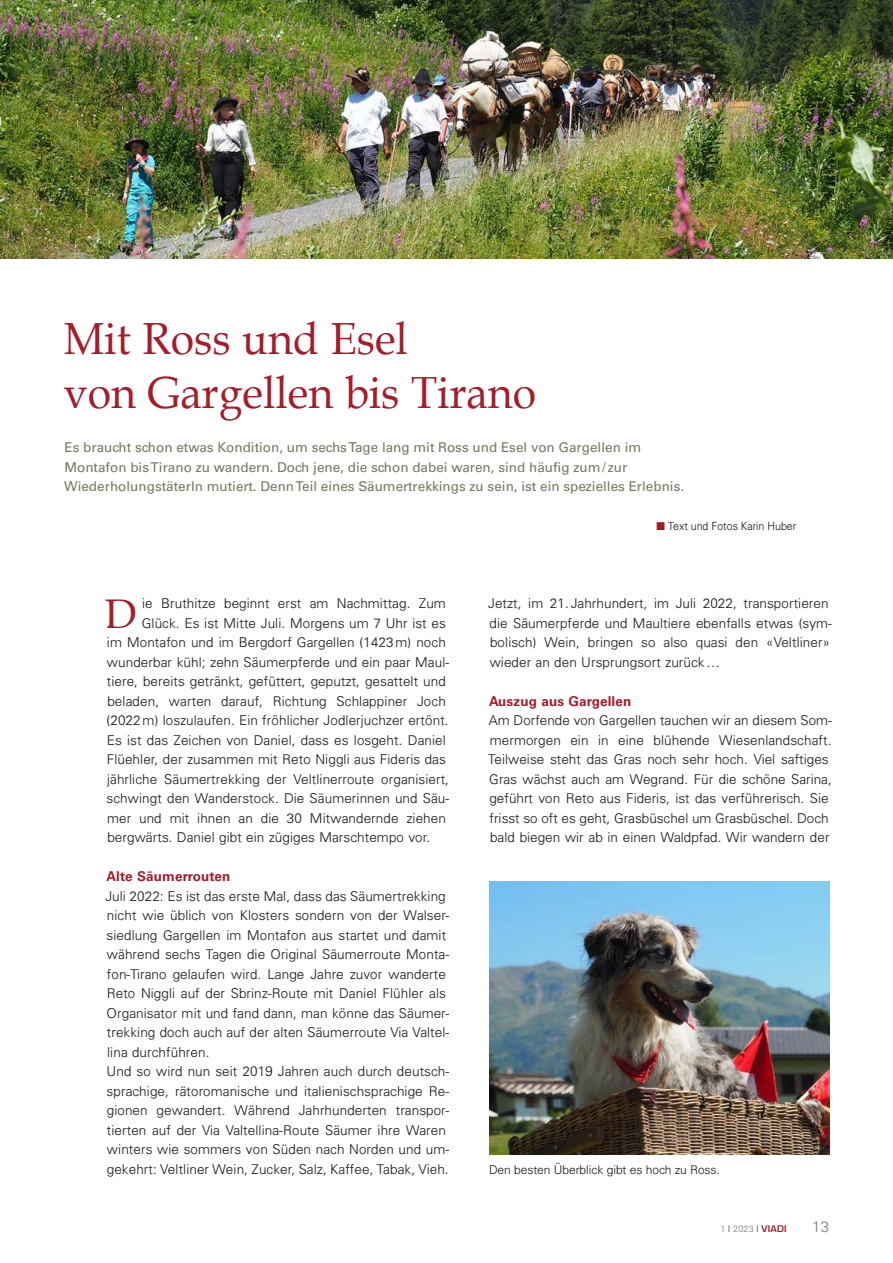
<style>
.page{position:relative;width:893px;height:1263px;background:#fff}
.page>*{position:absolute;margin:0;border:0;box-sizing:border-box;transform-origin:0 0}
.t1{font:45px/54px "Book Antiqua";color:#a41d29;scale:.95 1}
.t2{font:41.4px "Book Antiqua";color:#a41d29}
.t3{font:300 15px "Univers";color:#808285}
.t4{font:300 13.5px/19.5px "Univers";letter-spacing:.01em;color:#231f20}
.t5{font:13.5px/19.5px "Univers LT Std";color:#757861}
.t6{font:700 13.5px "Univers LT Std";letter-spacing:.01em;color:#a41d29}
.t7{font:300 12px "Univers";color:#231f20}
.t8{font:300 11.25px "Univers";color:#231f20;scale:.95 1}
.t9{font:300 9px "Univers";color:#808285}
.s1{color:#a41d29}
.s2{color:#231f20}
.s3{font-family:"Eurostile";font-weight:600;color:#a41d29}
</style>
<div class="page">
<img style="left:0;top:0;width:893px;height:259px">
<img style="left:489px;top:881px;width:340px;height:273px">
<h1 class="t1" style="left:64px;top:311px;width:499px">Mit Ross und Esel<br>von Gargellen bis Tirano</h1>
<p class="t5" style="left:64px;top:438px;width:621px">Es braucht schon etwas Kondition, um sechs Tage lang mit Ross und Esel von Gargellen im<br>Montafon bis Tirano zu wandern. Doch jene, die schon dabei waren, sind häufig zum/ zur<br>WiederholungstäterIn mutiert. Denn Teil eines Säumertrekkings zu sein, ist ein spezielles Erlebnis.</p>
<h2 class="t2" style="left:105px;top:585px;width:34px">D</h2>
<p class="t4" style="left:142px;top:593px;width:305px">ie Bruthitze beginnt erst am Nachmittag. Zum</p>
<p class="t4" style="left:142px;top:613px;width:306px">Glück. Es ist Mitte Juli. Morgens um 7 Uhr ist es</p>
<p class="t4" style="left:107px;top:632px;width:340px">im Montafon und im Bergdorf Gargellen (1423m) noch</p>
<p class="t4" style="left:107px;top:652px;width:344px">wunderbar kühl; zehn Säumerpferde und ein paar Maul-</p>
<p class="t4" style="left:107px;top:671px;width:340px">tiere, bereits getränkt, gefüttert, geputzt, gesattelt und</p>
<p class="t4" style="left:107px;top:691px;width:340px">beladen, warten darauf, Richtung Schlappiner Joch</p>
<p class="t4" style="left:107px;top:710px;width:343px">(2022m) loszulaufen. Ein fröhlicher Jodlerjuchzer ertönt.</p>
<p class="t4" style="left:107px;top:730px;width:340px">Es ist das Zeichen von Daniel, dass es losgeht. Daniel</p>
<p class="t4" style="left:107px;top:749px;width:340px">Flüehler, der zusammen mit Reto Niggli aus Fideris das</p>
<p class="t4" style="left:107px;top:769px;width:343px">jährliche Säumertrekking der Veltlinerroute organisiert,</p>
<p class="t4" style="left:107px;top:788px;width:344px">schwingt den Wanderstock. Die Säumerinnen und Säu-</p>
<p class="t4" style="left:107px;top:808px;width:340px">mer und mit ihnen an die 30 Mitwandernde ziehen</p>
<p class="t4" style="left:107px;top:827px;width:324px">bergwärts. Daniel gibt ein zügiges Marschtempo vor.</p>
<p class="t6" style="left:106px;top:868px;width:126px">Alte Säumerrouten</p>
<p class="t4" style="left:105px;top:886px;width:345px">Juli 2022: Es ist das erste Mal, dass das Säumertrekking nicht wie üblich von Klosters sondern von der Walser&shy;siedlung Gargellen im Montafon aus startet und damit während sechs Tagen die Original Säumerroute Monta&shy;fon-Tirano gelaufen wird. Lange Jahre zuvor wanderte Reto Niggli auf der Sbrinz-Route mit Daniel Flühler als Organisator mit und fand dann, man könne das Säumer&shy;trekking doch auch auf der alten Säumerroute Via Valtel&shy;lina durchführen.<br>Und so wird nun seit 2019 Jahren auch durch deutsch&shy;sprachige, rätoromanische und italienischsprachige Re&shy;gionen gewandert. Während Jahrhunderten transpor&shy;tierten auf der Via Valtellina-Route Säumer ihre Waren winters wie sommers von Süden nach Norden und um&shy;gekehrt: Veltliner Wein, Zucker, Salz, Kaffee, Tabak, Vieh.</p>
<p class="t8" style="left:657px;top:519px;width:149px"><span class="s1">■</span> Text und Fotos Karin Huber</p>
<p class="t4" style="left:488px;top:593px;width:345px">Jetzt, im 21. Jahrhundert, im Juli 2022, transportieren die Säumerpferde und Maultiere ebenfalls etwas (sym&shy;bolisch) Wein, bringen so also quasi den «Veltliner» wieder an den Ursprungsort zurück…</p>
<p class="t6" style="left:489px;top:693px;width:144px">Auszug aus Gargellen</p>
<p class="t4" style="left:488px;top:710px;width:345px">Am Dorfende von Gargellen tauchen wir an diesem Som&shy;mermorgen ein in eine blühende Wiesenlandschaft.<br>Teilweise steht das Gras noch sehr hoch. Viel saftiges Gras wächst auch am Wegrand. Für die schöne Sarina, geführt von Reto aus Fideris, ist das verführerisch. Sie frisst so oft es geht, Grasbüschel um Grasbüschel. Doch bald biegen wir ab in einen Waldpfad. Wir wandern der</p>
<p class="t7" style="left:489px;top:1162px;width:232px">Den besten Überblick gibt es hoch zu Ross.</p>
<p class="t9" style="left:720px;top:1223px;width:68px">1 <span class="s2">|</span> 2023 <span class="s2">|</span> <span class="s3">VIADI</span></p>
<p class="t3" style="left:812px;top:1218px;width:18px">13</p>
</div>
